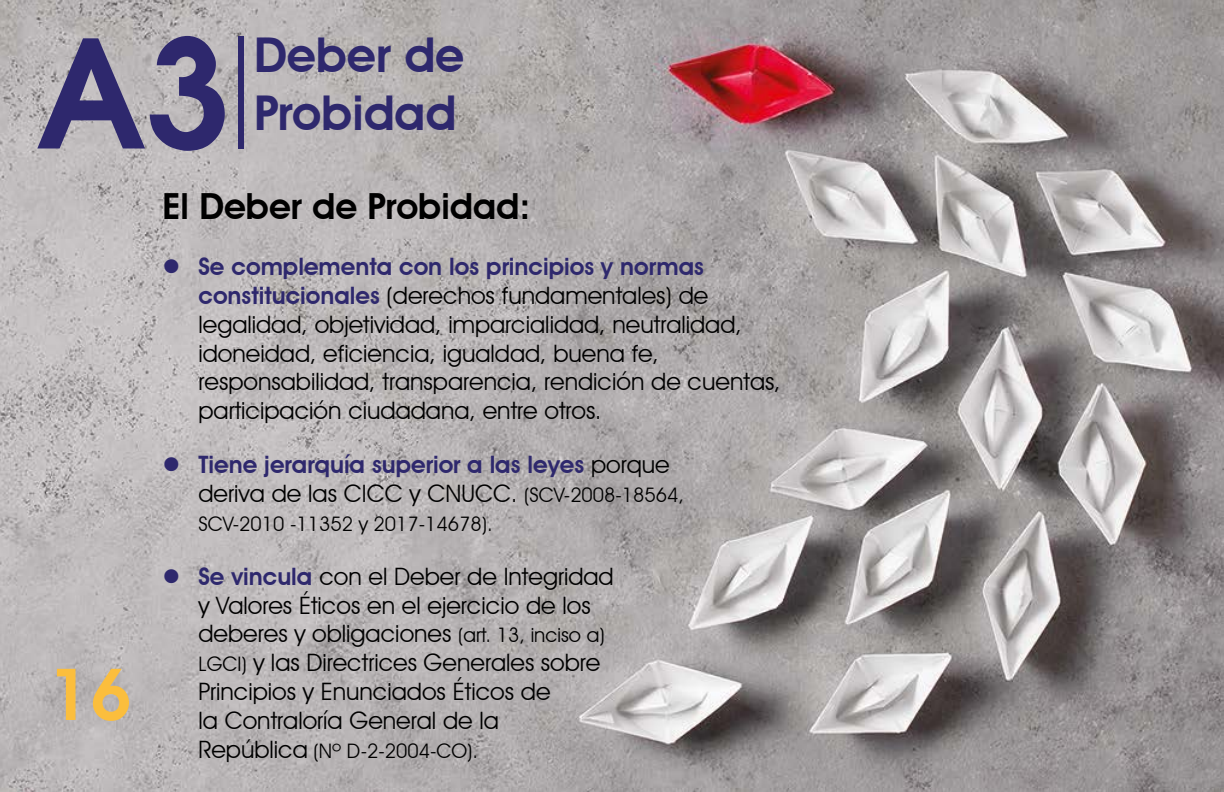
<style>
.page{position:relative;width:1224px;height:792px;background:#fff}
.page>*{position:absolute;margin:0;border:0;box-sizing:border-box;transform-origin:0 0}
.t1{font:700 150px "Avant Garde";color:#2e286d}
.t2{font:600 72px "Avant Garde IT Cby BT";color:#fbbe3d}
.t3{font:600 48px/57.6px "Avant Garde IT Cby BT";color:#2e286d}
.t4{font:600 36px "Avant Garde IT Cby BT";color:#000}
.t5{font:24px/28.8px "Avant Garde IT Cby BT";color:#000}
.t6{font:600 24px/28.8px "Avant Garde IT Cby BT";color:#2e286d}
.t7{font:20px "Avant Garde IT Cby BT";color:#000}
.s1{color:#2e286d}
.s2{font-weight:600;color:#2e286d}
.s3{font-weight:400;color:#000}
.s4{font-weight:400;font-size:20px;color:#000}
.s5{font-size:20px}
.s6{font-size:24px}
</style>
<div class="page">
<img style="left:0;top:0;width:1224px;height:792px">
<div style="left:239px;top:36px;width:5px;height:112px;background:#2e286d"></div>
<h1 class="t1" style="left:36px;top:-14px;width:195px">A3</h1>
<h3 class="t3" style="left:254px;top:26px;width:212px">Deber de<br>Probidad</h3>
<h2 class="t2" style="left:48px;top:651px;width:85px">16</h2>
<h3 class="t4" style="left:163px;top:185px;width:369px">El Deber de Probidad:</h3>
<p class="t5" style="left:199px;top:252px;width:583px;text-indent:-36px"><span class="s1">●</span> <span class="s2">Se complementa con los principios y normas constitucionales</span> (derechos fundamentales) de legalidad, objetividad, imparcialidad, neutralidad, idoneidad, eficiencia, igualdad, buena fe, responsabilidad, transparencia, rendición de cuentas, participación ciudadana, entre otros.</p>
<p class="t6" style="left:199px;top:450px;width:487px;text-indent:-36px">● Tiene jerarquía superior a las leyes <span class="s3">porque deriva de las CICC y CNUCC.</span> <span class="s4">(SCV-2008-18564,</span></p>
<p class="t7" style="left:199px;top:512px;width:296px">SCV-2010 -11352 y 2017-14678).</p>
<p class="t5" style="left:198px;top:562px;width:417px;text-indent:-36px"><span class="s1">●</span> <span class="s2">Se vincula</span> con el Deber de Integridad y Valores Éticos en el ejercicio de los deberes y obligaciones <span class="s5">(art. 13, inciso a)<br>LGCI)</span> y las Directrices Generales sobre Principios y Enunciados Éticos de<br>la Contraloría General de la</p>
<p class="t7" style="left:198px;top:738px;width:281px"><span class="s6">República</span> (Nº D-2-2004-CO).</p>
</div>
